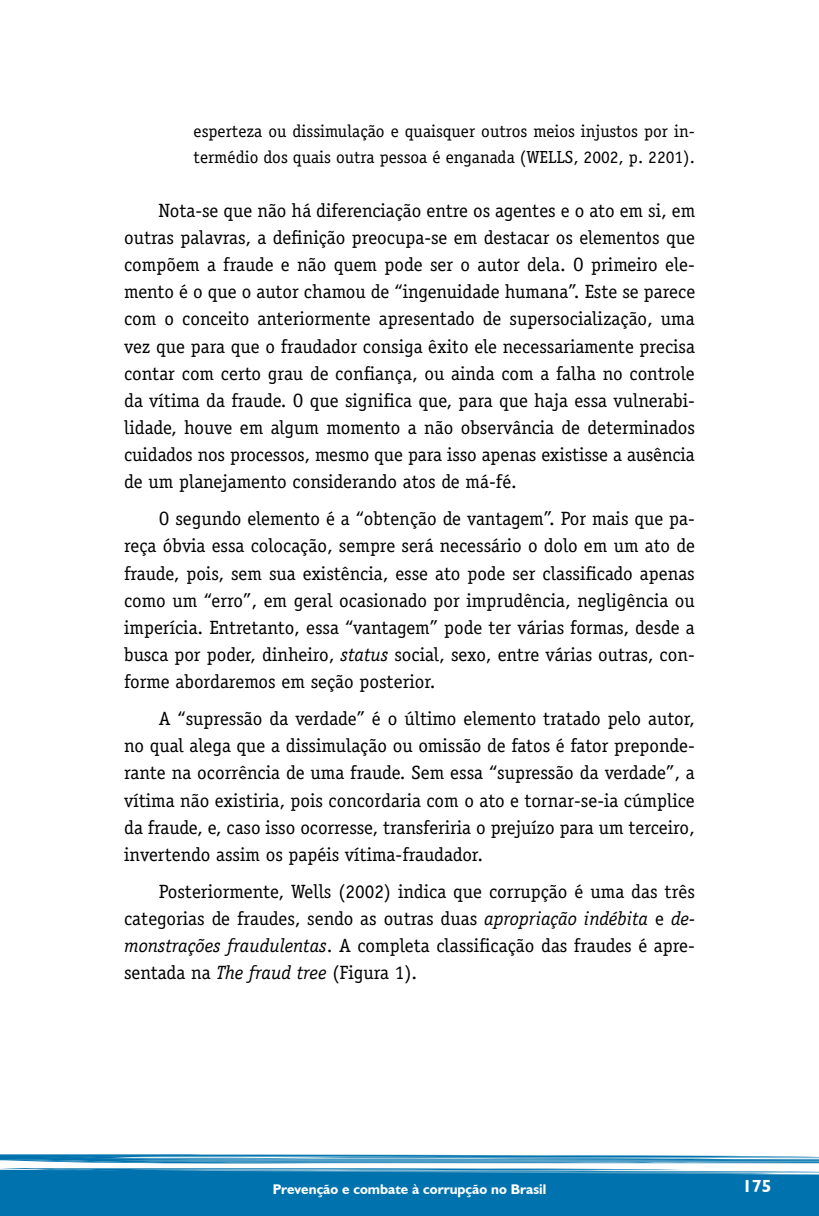
<style>
.page{position:relative;width:819px;height:1216px;background:#fff}
.page>*{position:absolute;margin:0;border:0;box-sizing:border-box;transform-origin:0 0}
.t1{font:19.25px/27.1px "Officina Serif";color:#000;text-align:justify}
.t2{font:17.5px/25.4px "Officina Serif";color:#000}
.t3{font:700 17.5px "Humanist 521 BT";color:#fff}
.t4{font:700 14px "Humanist 521 BT";color:#fff}
.s1{font-style:italic}
</style>
<div class="page">
<svg style="left:0;top:1154px;width:819px;height:61px;background:#2989bb"></svg>
<p class="t2" style="left:193px;top:119px;width:503px">esperteza ou dissimulação e quaisquer outros meios injustos por in&shy;termédio dos quais outra pessoa é enganada (WELLS, 2002, p. 2201).</p>
<p class="t1" style="left:124px;top:197px;width:572px;text-indent:35px">Nota-se que não há diferenciação entre os agentes e o ato em si, em outras palavras, a definição preocupa-se em destacar os elementos que compõem a fraude e não quem pode ser o autor dela. O primeiro ele&shy;mento é o que o autor chamou de “ingenuidade humana”. Este se parece com o conceito anteriormente apresentado de supersocialização, uma vez que para que o fraudador consiga êxito ele necessariamente precisa contar com certo grau de confiança, ou ainda com a falha no controle da vítima da fraude. O que significa que, para que haja essa vulnerabi&shy;lidade, houve em algum momento a não observância de determinados cuidados nos processos, mesmo que para isso apenas existisse a ausência de um planejamento considerando atos de má-fé.</p>
<p class="t1" style="left:124px;top:505px;width:572px;text-indent:35px">O segundo elemento é a “obtenção de vantagem”. Por mais que pa&shy;reça óbvia essa colocação, sempre será necessário o dolo em um ato de fraude, pois, sem sua existência, esse ato pode ser classificado apenas como um “erro”, em geral ocasionado por imprudência, negligência ou imperícia. Entretanto, essa “vantagem” pode ter várias formas, desde a busca por poder, dinheiro, <span class="s1">status</span> social, sexo, entre várias outras, con&shy;forme abordaremos em seção posterior.</p>
<p class="t1" style="left:124px;top:705px;width:572px;text-indent:35px">A “supressão da verdade” é o último elemento tratado pelo autor, no qual alega que a dissimulação ou omissão de fatos é fator preponde&shy;rante na ocorrência de uma fraude. Sem essa “supressão da verdade”, a vítima não existiria, pois concordaria com o ato e tornar-se-ia cúmplice da fraude, e, caso isso ocorresse, transferiria o prejuízo para um terceiro, invertendo assim os papéis vítima-fraudador.</p>
<p class="t1" style="left:124px;top:877px;width:572px;text-indent:35px">Posteriormente, Wells (2002) indica que corrupção é uma das três categorias de fraudes, sendo as outras duas <span class="s1">apropriação indébita</span> e <span class="s1">de&shy;monstrações fraudulentas</span>. A completa classificação das fraudes é apre&shy;sentada na <span class="s1">The fraud tree</span> (Figura 1).</p>
<p class="t4" style="left:273px;top:1180px;width:275px">Prevenção e combate à corrupção no Brasil</p>
<p class="t3" style="left:742px;top:1174px;width:30px">175</p>
</div>
